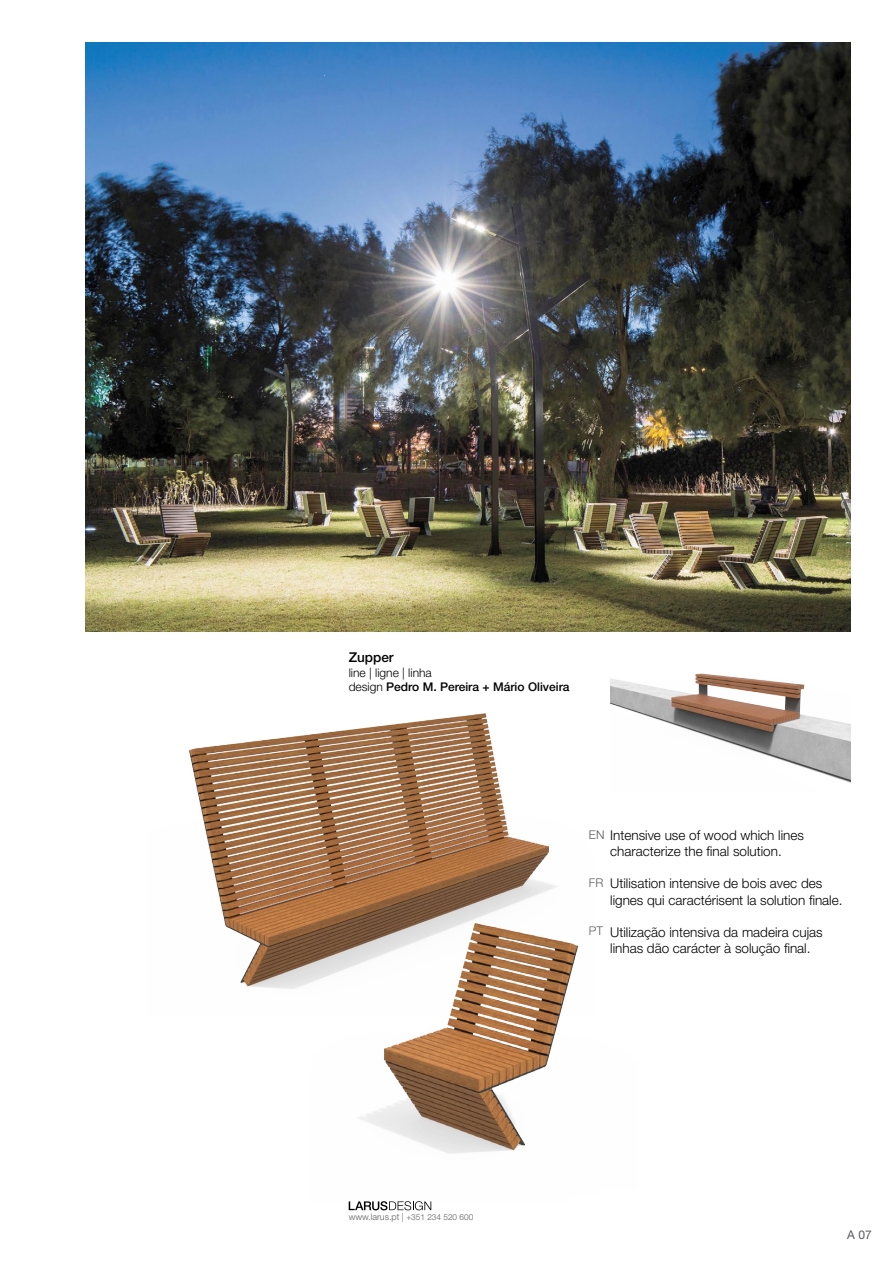
<style>
.page{position:relative;width:893px;height:1263px;background:#fff}
.page>*{position:absolute;margin:0;border:0;box-sizing:border-box;transform-origin:0 0}
.t1{font:300 13.5px/16.2px "Helvetica Neue LT Pro";color:#000}
.t2{font:500 13.5px "Helvetica Neue LT Pro";color:#000}
.t3{font:500 12px/14.4px "Helvetica Neue LT Pro";color:#000}
.t4{font:300 12px "Helvetica Neue LT Pro";color:#58595b}
.t5{font:12px "Helvetica Neue LT Pro";color:#58595b}
.t6{font:300 9px "Helvetica Neue LT Pro";color:#58595b}
.s1{font-weight:300}
.s2{font-size:8.25px}
</style>
<div class="page">
<svg style="left:349px;top:1202px;width:82px;height:8px"></svg>
<img style="left:610px;top:673px;width:240px;height:110px">
<img style="left:85px;top:43px;width:765px;height:588px">
<img style="left:189px;top:713px;width:360px;height:276px">
<img style="left:309px;top:863px;width:270px;height:339px">
<p class="t2" style="left:349px;top:649px;width:47px">Zupper</p>
<p class="t3" style="left:349px;top:665px;width:222px"><span class="s1">line | ligne | linha<br>design</span> Pedro M. Pereira + Mário Oliveira</p>
<p class="t4" style="left:589px;top:827px;width:17px">EN</p>
<p class="t4" style="left:589px;top:876px;width:16px">FR</p>
<p class="t4" style="left:589px;top:924px;width:16px">PT</p>
<p class="t1" style="left:610px;top:827px;width:195px">Intensive use of wood which lines characterize the final solution.</p>
<p class="t1" style="left:610px;top:875px;width:234px">Utilisation intensive de bois avec des lignes qui caractérisent la solution finale.</p>
<p class="t1" style="left:610px;top:923px;width:214px">Utilização intensiva da madeira cujas linhas dão carácter à solução final.</p>
<p class="t6" style="left:349px;top:1211px;width:126px">www.larus.pt | <span class="s2">+351 234 520 600</span></p>
<p class="t5" style="left:847px;top:1228px;width:26px">A 07</p>
</div>
